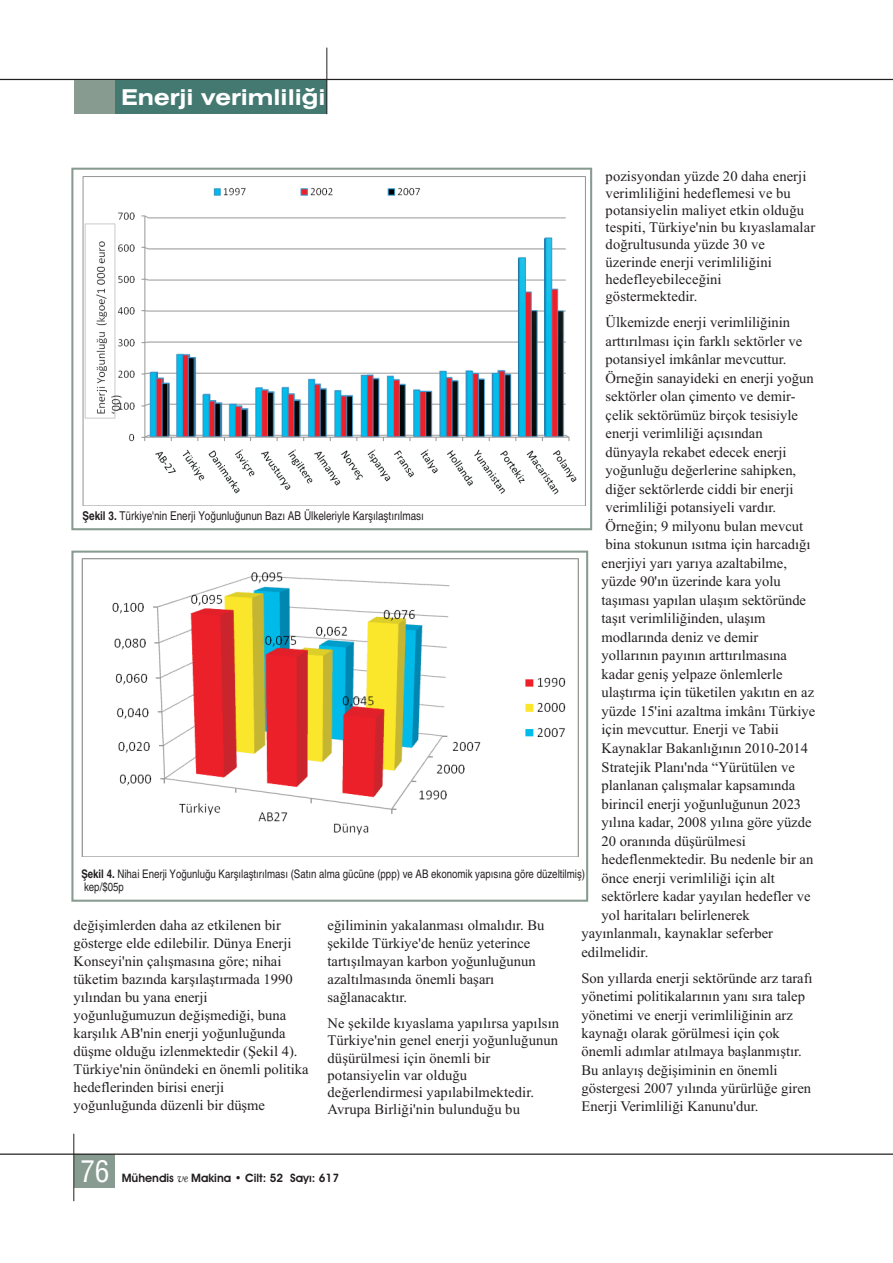
<style>
.page{position:relative;width:893px;height:1263px;background:#fff}
.page>*{position:absolute;margin:0;border:0;box-sizing:border-box;transform-origin:0 0}
.t1{font:condensed 29.1px "Swiss 721 BT";color:#fff}
.t2{font:700 expanded 21.9px "Swiss 721 BT";color:#fff}
.t3{font:14.55px/18.5px "Times New Roman";color:#231f20}
.t4{font:condensed 12.15px "Helvetica";color:#231f20}
.t5{font:condensed 11.85px/13.6px "Helvetica";color:#231f20}
.t6{font:700 11.7px "Avant Garde Bk BT Book";color:#231f20}
.s1{font-weight:700}
.s2{font-family:"TR Dauphin";font-weight:400}
</style>
<div class="page">
<img style="left:82px;top:176px;width:503px;height:329px">
<div style="left:71px;top:168px;width:521px;height:362px;border:2px solid #879b90"></div>
<div style="left:71px;top:551px;width:517px;height:351px;border:2px solid #879b90"></div>
<img style="left:81px;top:559px;width:497px;height:298px">
<hr style="left:0;top:79px;width:893px;height:1px;background:#231f20">
<div style="left:74px;top:1154px;width:40px;height:34px;background:#879b90"></div>
<hr style="left:0;top:1154px;width:893px;height:1px;background:#231f20">
<hr style="left:74px;top:1134px;width:1px;height:67px;background:#231f20">
<div style="left:75px;top:80px;width:252px;height:34px;background:#447972"></div>
<div style="left:74px;top:80px;width:40px;height:34px;background:#879b90"></div>
<hr style="left:327px;top:48px;width:1px;height:66px;background:#231f20">
<h2 class="t2" style="left:121px;top:88px;width:206px">Enerji verimliliði</h2>
<p class="t3" style="left:605px;top:168px;width:211px;line-height:17.2px">pozisyondan yüzde 20 daha enerji verimliliðini hedeflemesi ve bu potansiyelin maliyet etkin olduðu tespiti, Türkiye'nin bu kýyaslamalar doðrultusunda yüzde 30 ve üzerinde enerji verimliliðini hedefleyebileceðini göstermektedir.</p>
<p class="t3" style="left:601px;top:315px;width:215px">Ülkemizde enerji verimliliðinin arttýrýlmasý için farklý sektörler ve potansiyel imkânlar mevcuttur.<br>Örneðin sanayideki en enerji yoðun sektörler olan çimento ve demir&shy;çelik sektörümüz birçok tesisiyle enerji verimliliði açýsýndan dünyayla rekabet edecek enerji yoðunluðu deðerlerine sahipken, diðer sektörlerde ciddi bir enerji verimliliði potansiyeli vardýr.<br>Örneðin; 9 milyonu bulan mevcut bina stokunun ýsýtma için harcadýðý enerjiyi yarý yarýya azaltabilme, yüzde 90'ýn üzerinde kara yolu taþýmasý yapýlan ulaþým sektöründe taþýt verimliliðinden, ulaþým modlarýnda deniz ve demir yollarýnýn payýnýn arttýrýlmasýna kadar geniþ yelpaze önlemlerle ulaþtýrma için tüketilen yakýtýn en az yüzde 15'ini azaltma imkâný Türkiye için mevcuttur. Enerji ve Tabii Kaynaklar Bakanlýðýnýn 2010-2014<br>Stratejik Planý'nda “Yürütülen ve planlanan çalýþmalar kapsamýnda birincil enerji yoðunluðunun 2023 yýlýna kadar, 2008 yýlýna göre yüzde 20 oranýnda düþürülmesi hedeflenmektedir. Bu nedenle bir an önce enerji verimliliði için alt sektörlere kadar yayýlan hedefler ve yol haritalarý belirlenerek</p>
<p class="t4" style="left:82px;top:512px;width:343px"><span class="s1">Þekil 3.</span> Türkiye'nin Enerji Yoðunluðunun Bazý AB Ülkeleriyle Karþýlaþtýrýlmasý</p>
<p class="t5" style="left:81px;top:868px;width:505px"><span class="s1">Þekil 4.</span> Nihai Enerji Yoðunluðu Karþýlaþtýrýlmasý (Satýn alma gücüne (ppp) ve AB ekonomik yapýsýna göre düzeltilmiþ) kep/$05p</p>
<p class="t3" style="left:74px;top:917px;width:209px">deðiþimlerden daha az etkilenen bir</p>
<p class="t3" style="left:327px;top:917px;width:219px">eðiliminin yakalanmasý olmalýdýr. Bu</p>
<p class="t3" style="left:581px;top:925px;width:193px">yayýnlanmalý, kaynaklar seferber</p>
<p class="t3" style="left:74px;top:935px;width:219px">gösterge elde edilebilir. Dünya Enerji</p>
<p class="t3" style="left:327px;top:935px;width:204px">þekilde Türkiye'de henüz yeterince</p>
<p class="t3" style="left:581px;top:944px;width:68px">edilmelidir.</p>
<p class="t3" style="left:74px;top:953px;width:209px">Konseyi'nin çalýþmasýna göre; nihai</p>
<p class="t3" style="left:327px;top:953px;width:210px">tartýþýlmayan karbon yoðunluðunun</p>
<p class="t3" style="left:74px;top:971px;width:221px">tüketim bazýnda karþýlaþtýrmada 1990</p>
<p class="t3" style="left:327px;top:971px;width:168px">azaltýlmasýnda önemli baþarý</p>
<p class="t3" style="left:581px;top:970px;width:233px">Son yýllarda enerji sektöründe arz tarafý</p>
<p class="t3" style="left:74px;top:989px;width:136px">yýlýndan bu yana enerji</p>
<p class="t3" style="left:327px;top:989px;width:81px">saðlanacaktýr.</p>
<p class="t3" style="left:581px;top:989px;width:225px">yönetimi politikalarýnýn yaný sýra talep</p>
<p class="t3" style="left:74px;top:1007px;width:214px">yoðunluðumuzun deðiþmediði, buna</p>
<p class="t3" style="left:581px;top:1007px;width:213px">yönetimi ve enerji verimliliðinin arz</p>
<p class="t3" style="left:327px;top:1015px;width:233px">Ne þekilde kýyaslama yapýlýrsa yapýlsýn</p>
<p class="t3" style="left:74px;top:1025px;width:213px">karþýlýk AB'nin enerji yoðunluðunda</p>
<p class="t3" style="left:581px;top:1025px;width:200px">kaynaðý olarak görülmesi için çok</p>
<p class="t3" style="left:327px;top:1033px;width:232px">Türkiye'nin genel enerji yoðunluðunun</p>
<p class="t3" style="left:74px;top:1043px;width:225px">düþme olduðu izlenmektedir (Þekil 4).</p>
<p class="t3" style="left:581px;top:1044px;width:222px">önemli adýmlar atýlmaya baþlanmýþtýr.</p>
<p class="t3" style="left:327px;top:1050px;width:164px">düþürülmesi için önemli bir</p>
<p class="t3" style="left:74px;top:1062px;width:237px">Türkiye'nin önündeki en önemli politika</p>
<p class="t3" style="left:581px;top:1062px;width:197px">Bu anlayýþ deðiþiminin en önemli</p>
<p class="t3" style="left:327px;top:1067px;width:141px">potansiyelin var olduðu</p>
<p class="t3" style="left:74px;top:1080px;width:152px">hedeflerinden birisi enerji</p>
<p class="t3" style="left:581px;top:1080px;width:231px">göstergesi 2007 yýlýnda yürürlüðe giren</p>
<p class="t3" style="left:327px;top:1084px;width:208px">deðerlendirmesi yapýlabilmektedir.</p>
<p class="t3" style="left:74px;top:1098px;width:193px">yoðunluðunda düzenli bir düþme</p>
<p class="t3" style="left:327px;top:1101px;width:194px">Avrupa Birliði'nin bulunduðu bu</p>
<p class="t3" style="left:581px;top:1099px;width:178px">Enerji Verimliliði Kanunu'dur.</p>
<h1 class="t1" style="left:80px;top:1155px;width:31px">76</h1>
<p class="t6" style="left:122px;top:1171px;width:219px">Mühendis <span class="s2">ve</span> Makina • Cilt: 52 Sayý: 617</p>
</div>
